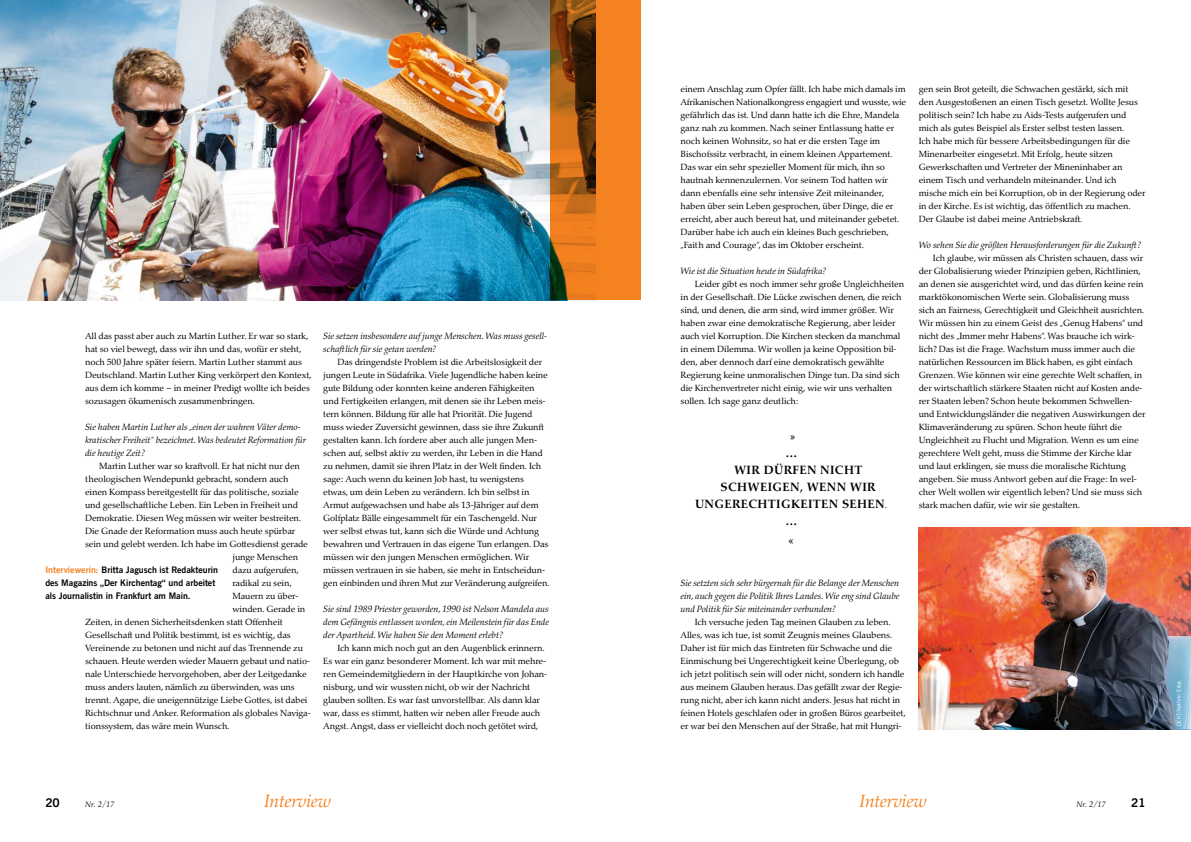
<style>
.page{position:relative;width:1191px;height:842px;background:#fff}
.page>*{position:absolute;margin:0;border:0;box-sizing:border-box;transform-origin:0 0}
.t1{font:italic 18px "Palatino Nova";letter-spacing:-.02em;color:#f58220}
.t2{font:700 12px "Palatino Nova";letter-spacing:.03em;color:#000}
.t3{font:12px "News Gothic Bd BT";color:#000}
.t4{font:italic 9.2px/13px "Palatino Nova";letter-spacing:-.015em;color:#000}
.t5{font:9px/13px "Palatino Nova";letter-spacing:-.015em;color:#000}
.t6{font:8.9px/13px "News Gothic Bd BT";color:#000}
.t7{font:italic 8px "Palatino Nova";letter-spacing:.01em;color:#000}
.t8{font:5.5px "News Gothic BT";letter-spacing:.02em;color:#fff}
.s1{font-style:italic;font-size:9.2px}
.s2{color:#f58220}
.s3{font-weight:400;font-size:9px}
</style>
<div class="page">
<img style="left:918px;top:527px;width:273px;height:202px">
<img style="left:0;top:0;width:550px;height:300px">
<svg style="left:550px;top:0;width:91px;height:300px;background:#c76b1a"></svg>
<p class="t5" style="left:85px;top:330px;width:228px">All das passt aber auch zu Martin Luther. Er war so stark, hat so viel bewegt, dass wir ihn und das, wofür er steht, noch 500 Jahre später feiern. Martin Luther stammt aus Deutschland. Martin Luther King verkörpert den Kontext, aus dem ich komme – in meiner Predigt wollte ich beides sozusagen ökumenisch zusammenbringen<span class="s1">.</span></p>
<p class="t4" style="left:85px;top:421px;width:222px">Sie haben Martin Luther als „einen der wahren Väter demo&shy;kratischer Freiheit“ bezeichnet. Was bedeutet Reformation für die heutige Zeit?</p>
<p class="t5" style="left:99px;top:460px;width:202px">Martin Luther war so kraftvoll. Er hat nicht nur den</p>
<p class="t5" style="left:85px;top:473px;width:205px">theologischen Wendepunkt gebracht, sondern auch</p>
<p class="t5" style="left:85px;top:486px;width:215px">einen Kompass bereitgestellt für das politische, soziale</p>
<p class="t5" style="left:85px;top:499px;width:214px">und gesellschaftliche Leben. Ein Leben in Freiheit und</p>
<p class="t5" style="left:85px;top:512px;width:218px">Demokratie. Diesen Weg müssen wir weiter bestreiten.</p>
<p class="t5" style="left:85px;top:525px;width:212px">Die Gnade der Reformation muss auch heute spürbar</p>
<p class="t5" style="left:85px;top:538px;width:224px">sein und gelebt werden. Ich habe im Gottesdienst gerade</p>
<p class="t5" style="left:232px;top:551px;width:67px">junge Menschen</p>
<p class="t5" style="left:232px;top:564px;width:68px">dazu aufgerufen,</p>
<p class="t5" style="left:232px;top:577px;width:61px">radikal zu sein,</p>
<p class="t5" style="left:232px;top:590px;width:68px">Mauern zu über-</p>
<p class="t5" style="left:232px;top:603px;width:74px">winden. Gerade in</p>
<p class="t5" style="left:85px;top:616px;width:199px">Zeiten, in denen Sicherheitsdenken statt Offenheit</p>
<p class="t5" style="left:85px;top:629px;width:207px">Gesellschaft und Politik bestimmt, ist es wichtig, das</p>
<p class="t5" style="left:85px;top:642px;width:219px">Vereinende zu betonen und nicht auf das Trennende zu</p>
<p class="t5" style="left:85px;top:655px;width:226px">schauen. Heute werden wieder Mauern gebaut und natio-</p>
<p class="t5" style="left:85px;top:668px;width:223px">nale Unterschiede hervorgehoben, aber der Leitgedanke</p>
<p class="t5" style="left:85px;top:681px;width:211px">muss anders lauten, nämlich zu überwinden, was uns</p>
<p class="t5" style="left:85px;top:694px;width:224px">trennt. Agape, die uneigennützige Liebe Gottes, ist dabei</p>
<p class="t5" style="left:85px;top:707px;width:227px">Richtschnur und Anker. Reformation als globales Naviga-</p>
<p class="t5" style="left:85px;top:720px;width:146px">tionssystem, das wäre mein Wunsch.</p>
<p class="t6" style="left:45px;top:564px;width:174px"><span class="s2">Interviewerin:</span> Britta Jagusch ist Redakteurin des Magazins „Der Kirchentag“ und arbeitet als Journalistin in Frankfurt am Main.</p>
<p class="t4" style="left:323px;top:330px;width:225px">Sie setzen insbesondere auf junge Menschen. Was muss gesell&shy;schaftlich für sie getan werden?</p>
<p class="t5" style="left:323px;top:356px;width:228px;text-indent:14px">Das dringendste Problem ist die Arbeitslosigkeit der jungen Leute in Südafrika. Viele Jugendliche haben keine gute Bildung oder konnten keine anderen Fähigkeiten und Fertigkeiten erlangen, mit denen sie ihr Leben meis&shy;tern können. Bildung für alle hat Priorität. Die Jugend muss wieder Zuversicht gewinnen, dass sie ihre Zukunft gestalten kann. Ich fordere aber auch alle jungen Men&shy;schen auf, selbst aktiv zu werden, ihr Leben in die Hand zu nehmen, damit sie ihren Platz in der Welt finden. Ich sage: Auch wenn du keinen Job hast, tu wenigstens etwas, um dein Leben zu verändern. Ich bin selbst in Armut aufgewachsen und habe als 13-Jähriger auf dem Golfplatz Bälle eingesammelt für ein Taschengeld. Nur wer selbst etwas tut, kann sich die Würde und Achtung bewahren und Vertrauen in das eigene Tun erlangen. Das müssen wir den jungen Menschen ermöglichen. Wir müssen vertrauen in sie haben, sie mehr in Entscheidun&shy;gen einbinden und ihren Mut zur Veränderung aufgreifen.</p>
<p class="t4" style="left:323px;top:603px;width:227px;text-align:justify">Sie sind 1989 Priester geworden, 1990 ist Nelson Mandela aus dem Gefängnis entlassen worden, ein Meilenstein für das Ende der Apartheid. Wie haben Sie den Moment erlebt?</p>
<p class="t5" style="left:323px;top:642px;width:225px;text-indent:14px">Ich kann mich noch gut an den Augenblick erinnern.<br>Es war ein ganz besonderer Moment. Ich war mit mehre&shy;ren Gemeindemitgliedern in der Hauptkirche von Johan&shy;nisburg, und wir wussten nicht, ob wir der Nachricht glauben sollten. Es war fast unvorstellbar. Als dann klar war, dass es stimmt, hatten wir neben aller Freude auch Angst. Angst, dass er vielleicht doch noch getötet wird,</p>
<p class="t5" style="left:680px;top:83px;width:227px">einem Anschlag zum Opfer fällt. Ich habe mich damals im Afrikanischen Nationalkongress engagiert und wusste, wie gefährlich das ist. Und dann hatte ich die Ehre, Mandela ganz nah zu kommen. Nach seiner Entlassung hatte er noch keinen Wohnsitz, so hat er die ersten Tage im Bischofssitz verbracht, in einem kleinen Appartement.<br>Das war ein sehr spezieller Moment für mich, ihn so hautnah kennenzulernen. Vor seinem Tod hatten wir dann ebenfalls eine sehr intensive Zeit miteinander, haben über sein Leben gesprochen, über Dinge, die er erreicht, aber auch bereut hat, und miteinander gebetet.<br>Darüber habe ich auch ein kleines Buch geschrieben, „Faith and Courage“, das im Oktober erscheint.</p>
<p class="t4" style="left:680px;top:265px;width:147px">Wie ist die Situation heute in Südafrika?</p>
<p class="t5" style="left:680px;top:278px;width:225px;text-indent:14px">Leider gibt es noch immer sehr große Ungleichheiten in der Gesellschaft. Die Lücke zwischen denen, die reich sind, und denen, die arm sind, wird immer größer. Wir haben zwar eine demokratische Regierung, aber leider auch viel Korruption. Die Kirchen stecken da manchmal in einem Dilemma. Wir wollen ja keine Opposition bil&shy;den, aber dennoch darf eine demokratisch gewählte Regierung keine unmoralischen Dinge tun. Da sind sich die Kirchenvertreter nicht einig, wie wir uns verhalten sollen. Ich sage ganz deutlich:</p>
<h2 class="t2" style="left:790px;top:429px;width:7px">»</h2>
<h2 class="t2" style="left:785px;top:446px;width:13px">…</h2>
<h2 class="t2" style="left:734px;top:463px;width:130px">WIR DÜRFEN NICHT</h2>
<h2 class="t2" style="left:720px;top:480px;width:157px">SCHWEIGEN, WENN WIR</h2>
<h2 class="t2" style="left:695px;top:497px;width:194px">UNGERECHTIGKEITEN SEHEN<span class="s3">.</span></h2>
<h2 class="t2" style="left:785px;top:514px;width:13px">…</h2>
<h2 class="t2" style="left:788px;top:533px;width:7px">«</h2>
<p class="t5" style="left:918px;top:83px;width:228px">gen sein Brot geteilt, die Schwachen gestärkt, sich mit den Ausgestoßenen an einen Tisch gesetzt. Wollte Jesus politisch sein? Ich habe zu Aids-Tests aufgerufen und mich als gutes Beispiel als Erster selbst testen lassen.<br>Ich habe mich für bessere Arbeitsbedingungen für die Minenarbeiter eingesetzt. Mit Erfolg, heute sitzen Gewerkschaften und Vertreter der Mineninhaber an einem Tisch und verhandeln miteinander. Und ich mische mich ein bei Korruption, ob in der Regierung oder in der Kirche. Es ist wichtig, das öffentlich zu machen.<br>Der Glaube ist dabei meine Antriebskraft.</p>
<p class="t4" style="left:918px;top:239px;width:224px">Wo sehen Sie die größten Herausforderungen für die Zukunft?</p>
<p class="t5" style="left:918px;top:252px;width:228px;text-indent:14px">Ich glaube, wir müssen als Christen schauen, dass wir der Globalisierung wieder Prinzipien geben, Richtlinien, an denen sie ausgerichtet wird, und das dürfen keine rein marktökonomischen Werte sein. Globalisierung muss sich an Fairness, Gerechtigkeit und Gleichheit ausrichten.<br>Wir müssen hin zu einem Geist des „Genug Habens“ und nicht des „Immer mehr Habens“. Was brauche ich wirk&shy;lich? Das ist die Frage. Wachstum muss immer auch die natürlichen Ressourcen im Blick haben, es gibt einfach Grenzen. Wie können wir eine gerechte Welt schaffen, in der wirtschaftlich stärkere Staaten nicht auf Kosten ande&shy;rer Staaten leben? Schon heute bekommen Schwellen&shy;und Entwicklungsländer die negativen Auswirkungen der Klimaveränderung zu spüren. Schon heute führt die Ungleichheit zu Flucht und Migration. Wenn es um eine gerechtere Welt geht, muss die Stimme der Kirche klar und laut erklingen, sie muss die moralische Richtung angeben. Sie muss Antwort geben auf die Frage: In wel&shy;cher Welt wollen wir eigentlich leben? Und sie muss sich stark machen dafür, wie wir sie gestalten.</p>
<p class="t4" style="left:680px;top:577px;width:221px;text-align:justify">Sie setzten sich sehr bürgernah für die Belange der Menschen ein, auch gegen die Politik Ihres Landes. Wie eng sind Glaube und Politik für Sie miteinander verbunden?</p>
<p class="t5" style="left:680px;top:616px;width:227px;text-indent:14px">Ich versuche jeden Tag meinen Glauben zu leben.<br>Alles, was ich tue, ist somit Zeugnis meines Glaubens.<br>Daher ist für mich das Eintreten für Schwache und die Einmischung bei Ungerechtigkeit keine Überlegung, ob ich jetzt politisch sein will oder nicht, sondern ich handle aus meinem Glauben heraus. Das gefällt zwar der Regie&shy;rung nicht, aber ich kann nicht anders. Jesus hat nicht in feinen Hotels geschlafen oder in großen Büros gearbeitet, er war bei den Menschen auf der Straße, hat mit Hungri-</p>
<h1 class="t1" style="left:264px;top:790px;width:69px">Interview</h1>
<h1 class="t1" style="left:859px;top:790px;width:69px">Interview</h1>
<h2 class="t3" style="left:45px;top:795px;width:16px">20</h2>
<p class="t7" style="left:85px;top:800px;width:31px">Nr. 2/17</p>
<p class="t7" style="left:1076px;top:800px;width:31px">Nr. 2/17</p>
<h2 class="t3" style="left:1131px;top:795px;width:16px">21</h2>
<p class="t8" style="left:1175px;top:726px;width:47px;rotate:-90deg">DEKT/Kathrin Erbe</p>
</div>
